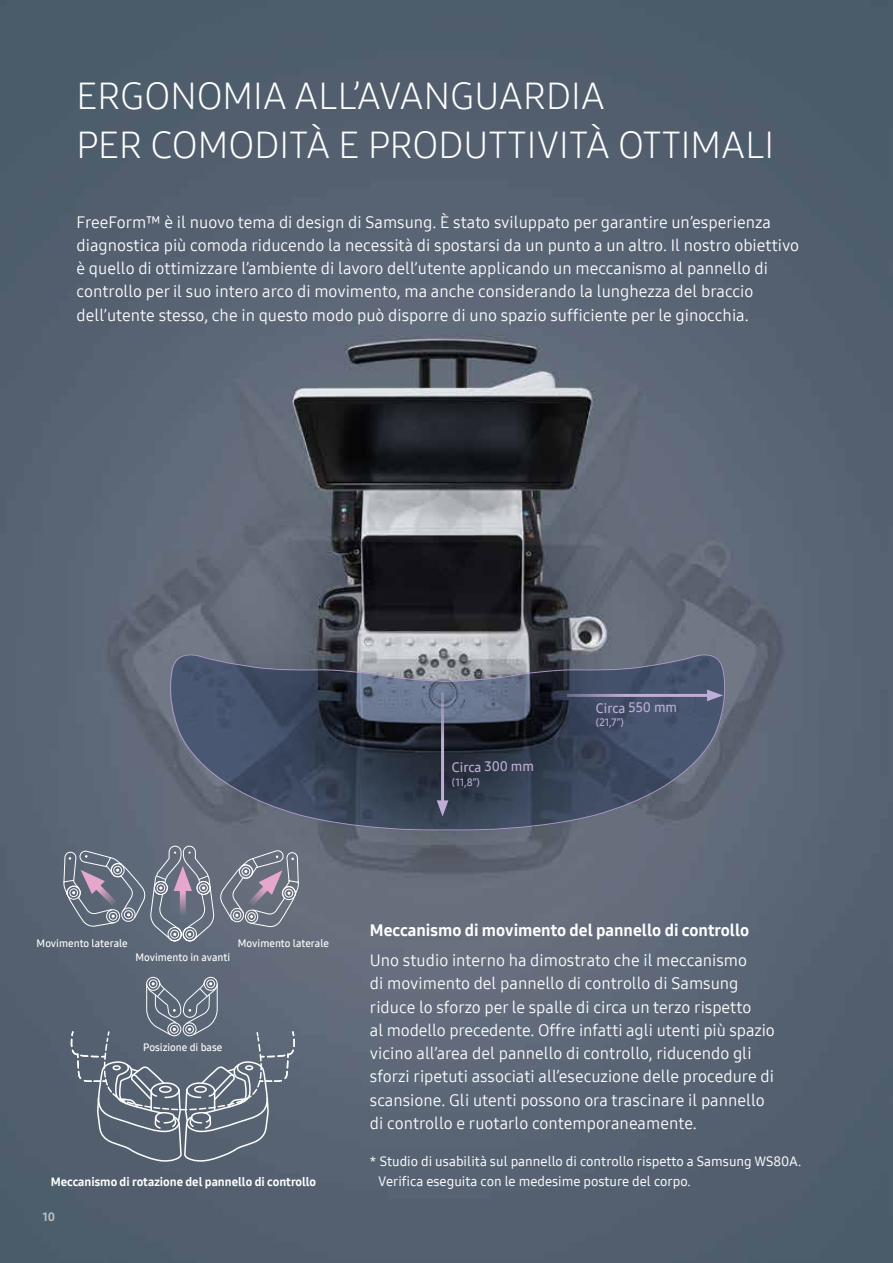
<style>
.page{position:relative;width:893px;height:1263px;background:#fff}
.page>*{position:absolute;margin:0;border:0;box-sizing:border-box;transform-origin:0 0}
.t1{font:37.5px/49.5px "Samsung One 300";color:#fff}
.t2{font:16.5px/23.2px "Samsung One 400";color:#fff}
.t3{font:16.5px "Samsung One 800";color:#fff}
.t4{font:13.5px/19.5px "Samsung One 500";color:#fff}
.t5{font:13.5px "Samsung One 600";color:#beadd4}
.t6{font:12px "Samsung One 800";color:#fff}
.t7{font:12px "Samsung One 800";color:#bcbec0}
.t8{font:10.5px "Samsung One 600";color:#fff}
.t9{font:10.5px "Samsung One 600";color:#beadd4}
</style>
<div class="page">
<img style="left:0;top:0;width:893px;height:1263px">
<svg style="left:169px;top:653px;width:558px;height:179px;background:#495264"></svg>
<hr style="left:441px;top:692px;width:3px;height:114px;background:#beadd4">
<svg style="left:437px;top:800px;width:11px;height:16px"></svg>
<hr style="left:567px;top:694px;width:146px;height:3px;background:#beadd4">
<svg style="left:707px;top:689px;width:16px;height:12px"></svg>
<svg style="left:70px;top:976px;width:225px;height:215px;background:#616c7b"></svg>
<svg style="left:63px;top:845px;width:236px;height:97px;background:#747b89"></svg>
<h1 class="t1" style="left:77px;top:70px;width:699px">ERGONOMIA ALL’AVANGUARDIA<br>PER COMODITÀ E PRODUTTIVITÀ OTTIMALI</h1>
<p class="t2" style="left:77px;top:210px;width:724px">FreeForm™ è il nuovo tema di design di Samsung. È stato sviluppato per garantire un’esperienza diagnostica più comoda riducendo la necessità di spostarsi da un punto a un altro. Il nostro obiettivo è quello di ottimizzare l’ambiente di lavoro dell’utente applicando un meccanismo al pannello di controllo per il suo intero arco di movimento, ma anche considerando la lunghezza del braccio dell’utente stesso, che in questo modo può disporre di uno spazio sufficiente per le ginocchia.</p>
<p class="t5" style="left:452px;top:757px;width:84px">Circa 300 mm</p>
<p class="t9" style="left:452px;top:776px;width:29px">(11,8”)</p>
<p class="t5" style="left:596px;top:698px;width:83px">Circa 550 mm</p>
<p class="t9" style="left:596px;top:715px;width:29px">(21,7”)</p>
<p class="t8" style="left:37px;top:936px;width:93px">Movimento laterale</p>
<p class="t8" style="left:135px;top:950px;width:96px">Movimento in avanti</p>
<p class="t8" style="left:238px;top:936px;width:93px">Movimento laterale</p>
<p class="t8" style="left:143px;top:1040px;width:81px">Posizione di base</p>
<p class="t6" style="left:51px;top:1174px;width:267px">Meccanismo di rotazione del pannello di controllo</p>
<p class="t7" style="left:43px;top:1208px;width:14px">10</p>
<p class="t3" style="left:370px;top:919px;width:381px">Meccanismo di movimento del pannello di controllo</p>
<p class="t2" style="left:370px;top:948px;width:406px">Uno studio interno ha dimostrato che il meccanismo<br>di movimento del pannello di controllo di Samsung riduce lo sforzo per le spalle di circa un terzo rispetto<br>al modello precedente. Offre infatti agli utenti più spazio vicino all’area del pannello di controllo, riducendo gli sforzi ripetuti associati all’esecuzione delle procedure di scansione. Gli utenti possono ora trascinare il pannello di controllo e ruotarlo contemporaneamente.</p>
<p class="t4" style="left:378px;top:1152px;width:425px;text-indent:-9px">* Studio di usabilità sul pannello di controllo rispetto a Samsung WS80A.<br>Verifica eseguita con le medesime posture del corpo.</p>
</div>
